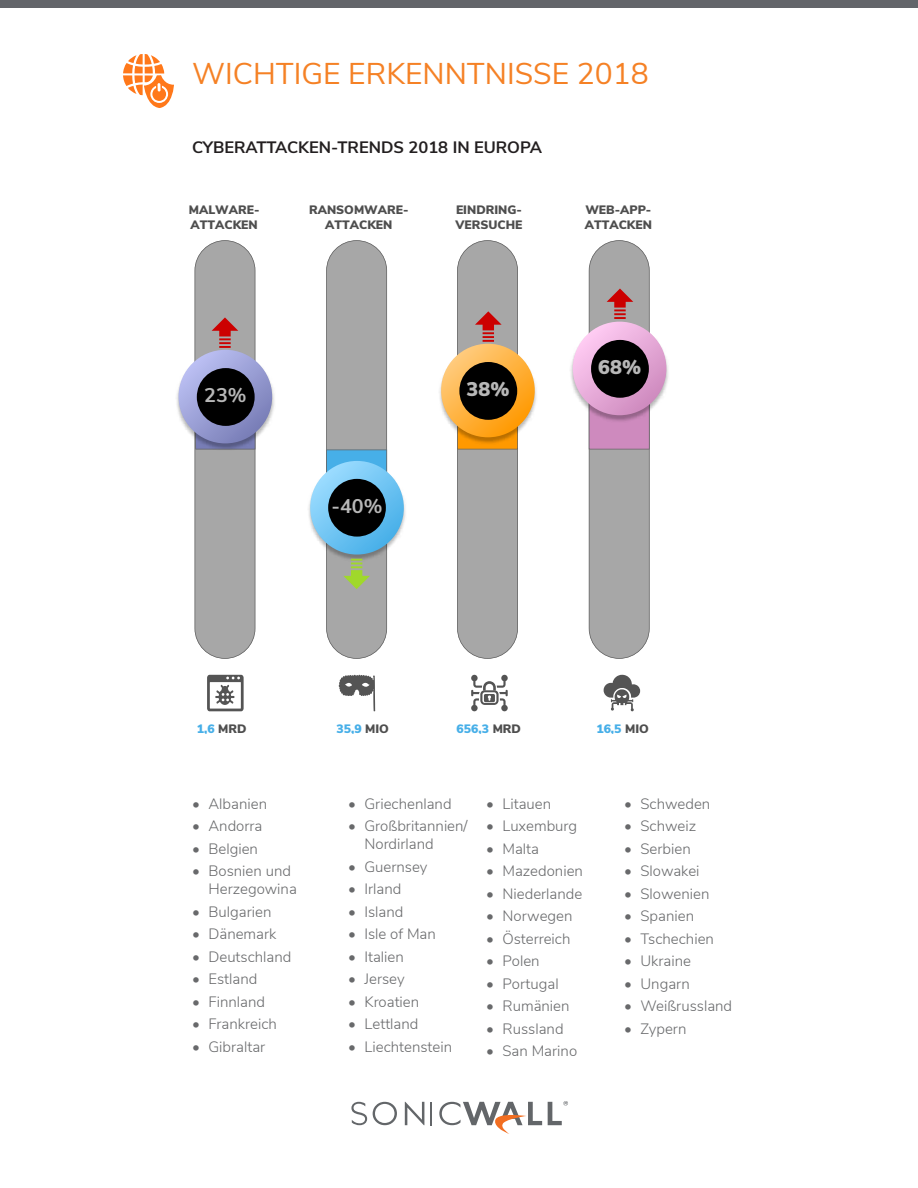
<style>
.page{position:relative;width:918px;height:1188px;background:#fff}
.page>*{position:absolute;margin:0;border:0;box-sizing:border-box;transform-origin:0 0}
.t1{font:30px "Nunito Sans";color:#f58125}
.t2{font:700 19.8px "Nunito Sans";color:#b8b8b8}
.t3{font:900 19.8px "Nunito Sans";color:#b8b8b8}
.t4{font:700 16.5px "Nunito Sans";color:#231f20}
.t5{font:300 15px/18px "Nunito Sans";color:#68696b}
.t6{font:900 12.15px/14.5px "Nunito Sans";color:#4e4e4e}
.t7{font:900 12.15px "Nunito Sans";color:#47afe8}
.s1{color:#4e4e4e}
</style>
<div class="page">
<svg style="left:373px;top:1102px;width:24px;height:23px"></svg>
<svg style="left:405px;top:1102px;width:19px;height:23px"></svg>
<svg style="left:430px;top:1102px;width:1px;height:23px"></svg>
<svg style="left:351px;top:1102px;width:16px;height:23px"></svg>
<svg style="left:439px;top:1102px;width:103px;height:32px"></svg>
<svg style="left:548px;top:1101px;width:20px;height:24px"></svg>
<div style="left:0;top:0;width:917px;height:8px;background:#63656a"></div>
<svg style="left:123px;top:54px;width:51px;height:54px"></svg>
<div style="left:195px;top:240px;width:60px;height:419px;background:#a7a7a7;border-radius:30px"></div>
<div style="left:195px;top:240px;width:60px;height:419px;border:2px solid #666;border-radius:30px"></div>
<img style="left:176px;top:387px;width:99px;height:63px">
<svg style="left:179px;top:350px;width:93px;height:93px"></svg>
<svg style="left:179px;top:350px;width:93px;height:93px;background:#999ed4"></svg>
<div style="left:197px;top:368px;width:58px;height:58px;background:#000;border-radius:29px"></div>
<div style="left:326px;top:240px;width:61px;height:419px;background:#a7a7a7;border-radius:30px"></div>
<div style="left:326px;top:240px;width:61px;height:419px;border:2px solid #666;border-radius:30px"></div>
<svg style="left:326px;top:450px;width:61px;height:11px"></svg>
<img style="left:308px;top:502px;width:98px;height:59px">
<svg style="left:310px;top:461px;width:94px;height:94px"></svg>
<svg style="left:310px;top:461px;width:94px;height:94px;background:#72c4f1"></svg>
<div style="left:328px;top:479px;width:58px;height:58px;background:#000;border-radius:29px"></div>
<div style="left:457px;top:240px;width:61px;height:419px;background:#a7a7a7;border-radius:30px"></div>
<div style="left:457px;top:240px;width:61px;height:419px;border:2px solid #666;border-radius:30px"></div>
<svg style="left:457px;top:444px;width:61px;height:6px"></svg>
<img style="left:439px;top:385px;width:98px;height:59px">
<svg style="left:441px;top:344px;width:94px;height:93px"></svg>
<svg style="left:441px;top:344px;width:94px;height:93px;background:#fdb140"></svg>
<div style="left:459px;top:362px;width:58px;height:58px;background:#000;border-radius:29px"></div>
<div style="left:589px;top:240px;width:61px;height:419px;background:#a7a7a7;border-radius:30px"></div>
<div style="left:589px;top:240px;width:61px;height:419px;border:2px solid #666;border-radius:30px"></div>
<svg style="left:589px;top:422px;width:61px;height:28px;background:#c888b9"></svg>
<img style="left:570px;top:359px;width:99px;height:63px">
<svg style="left:573px;top:322px;width:93px;height:93px"></svg>
<svg style="left:573px;top:322px;width:93px;height:93px;background:#e6aad8"></svg>
<div style="left:591px;top:340px;width:58px;height:58px;background:#000;border-radius:29px"></div>
<svg style="left:207px;top:675px;width:37px;height:36px"></svg>
<svg style="left:339px;top:675px;width:36px;height:36px"></svg>
<svg style="left:471px;top:675px;width:37px;height:36px"></svg>
<svg style="left:604px;top:675px;width:36px;height:36px"></svg>
<svg style="left:212px;top:317px;width:26px;height:31px"></svg>
<svg style="left:343px;top:559px;width:27px;height:30px"></svg>
<svg style="left:475px;top:311px;width:27px;height:31px"></svg>
<svg style="left:607px;top:289px;width:26px;height:30px"></svg>
<h1 class="t1" style="left:192px;top:52px;width:458px">WICHTIGE ERKENNTNISSE 2018</h1>
<p class="t4" style="left:192px;top:136px;width:352px">CYBERATTACKEN-TRENDS 2018 IN EUROPA</p>
<p class="t6" style="left:189px;top:202px;width:72px">MALWARE-<br>ATTACKEN</p>
<p class="t6" style="left:309px;top:202px;width:101px;text-align:center">RANSOMWARE-<br>ATTACKEN</p>
<p class="t6" style="left:455px;top:202px;width:69px">EINDRING-<br>VERSUCHE</p>
<p class="t6" style="left:585px;top:202px;width:69px">WEB-APP-<br>ATTACKEN</p>
<h2 class="t2" style="left:204px;top:381px;width:44px">23%</h2>
<h2 class="t2" style="left:332px;top:492px;width:53px">-40%</h2>
<h2 class="t3" style="left:467px;top:375px;width:44px">38%</h2>
<h2 class="t3" style="left:598px;top:353px;width:44px">68%</h2>
<p class="t7" style="left:197px;top:719px;width:51px">1,6 <span class="s1">MRD</span></p>
<p class="t7" style="left:336px;top:719px;width:54px">35,9 <span class="s1">MIO</span></p>
<p class="t7" style="left:457px;top:719px;width:66px">656,3 <span class="s1">MRD</span></p>
<p class="t7" style="left:596px;top:719px;width:54px">16,5 <span class="s1">MIO</span></p>
<p class="t5" style="left:192px;top:794px;width:77px">• Albanien</p>
<p class="t5" style="left:192px;top:816px;width:72px">• Andorra</p>
<p class="t5" style="left:192px;top:839px;width:68px">• Belgien</p>
<p class="t5" style="left:208px;top:861px;width:90px;text-indent:-16px">• Bosnien und<br>Herzegowina</p>
<p class="t5" style="left:192px;top:902px;width:81px">• Bulgarien</p>
<p class="t5" style="left:192px;top:924px;width:86px">• Dänemark</p>
<p class="t5" style="left:192px;top:947px;width:101px">• Deutschland</p>
<p class="t5" style="left:192px;top:969px;width:67px">• Estland</p>
<p class="t5" style="left:192px;top:992px;width:75px">• Finnland</p>
<p class="t5" style="left:192px;top:1014px;width:86px">• Frankreich</p>
<p class="t5" style="left:192px;top:1037px;width:75px">• Gibraltar</p>
<p class="t5" style="left:348px;top:794px;width:105px">• Griechenland</p>
<p class="t5" style="left:364px;top:816px;width:105px;text-indent:-16px">• Großbritannien/<br>Nordirland</p>
<p class="t5" style="left:348px;top:857px;width:81px">• Guernsey</p>
<p class="t5" style="left:348px;top:879px;width:55px">• Irland</p>
<p class="t5" style="left:348px;top:902px;width:57px">• Island</p>
<p class="t5" style="left:348px;top:924px;width:89px">• Isle of Man</p>
<p class="t5" style="left:348px;top:947px;width:57px">• Italien</p>
<p class="t5" style="left:348px;top:969px;width:58px">• Jersey</p>
<p class="t5" style="left:348px;top:992px;width:73px">• Kroatien</p>
<p class="t5" style="left:348px;top:1014px;width:72px">• Lettland</p>
<p class="t5" style="left:348px;top:1037px;width:106px">• Liechtenstein</p>
<p class="t5" style="left:486px;top:794px;width:67px">• Litauen</p>
<p class="t5" style="left:486px;top:816px;width:93px">• Luxemburg</p>
<p class="t5" style="left:486px;top:839px;width:55px">• Malta</p>
<p class="t5" style="left:486px;top:861px;width:99px">• Mazedonien</p>
<p class="t5" style="left:486px;top:884px;width:98px">• Niederlande</p>
<p class="t5" style="left:486px;top:906px;width:88px">• Norwegen</p>
<p class="t5" style="left:486px;top:929px;width:86px">• Österreich</p>
<p class="t5" style="left:486px;top:951px;width:55px">• Polen</p>
<p class="t5" style="left:486px;top:974px;width:74px">• Portugal</p>
<p class="t5" style="left:486px;top:996px;width:85px">• Rumänien</p>
<p class="t5" style="left:486px;top:1019px;width:79px">• Russland</p>
<p class="t5" style="left:486px;top:1041px;width:93px">• San Marino</p>
<p class="t5" style="left:624px;top:794px;width:88px">• Schweden</p>
<p class="t5" style="left:624px;top:816px;width:74px">• Schweiz</p>
<p class="t5" style="left:624px;top:839px;width:68px">• Serbien</p>
<p class="t5" style="left:624px;top:861px;width:77px">• Slowakei</p>
<p class="t5" style="left:624px;top:884px;width:87px">• Slowenien</p>
<p class="t5" style="left:624px;top:906px;width:72px">• Spanien</p>
<p class="t5" style="left:624px;top:929px;width:91px">• Tschechien</p>
<p class="t5" style="left:624px;top:951px;width:69px">• Ukraine</p>
<p class="t5" style="left:624px;top:974px;width:67px">• Ungarn</p>
<p class="t5" style="left:624px;top:996px;width:110px">• Weißrussland</p>
<p class="t5" style="left:624px;top:1019px;width:64px">• Zypern</p>
</div>
